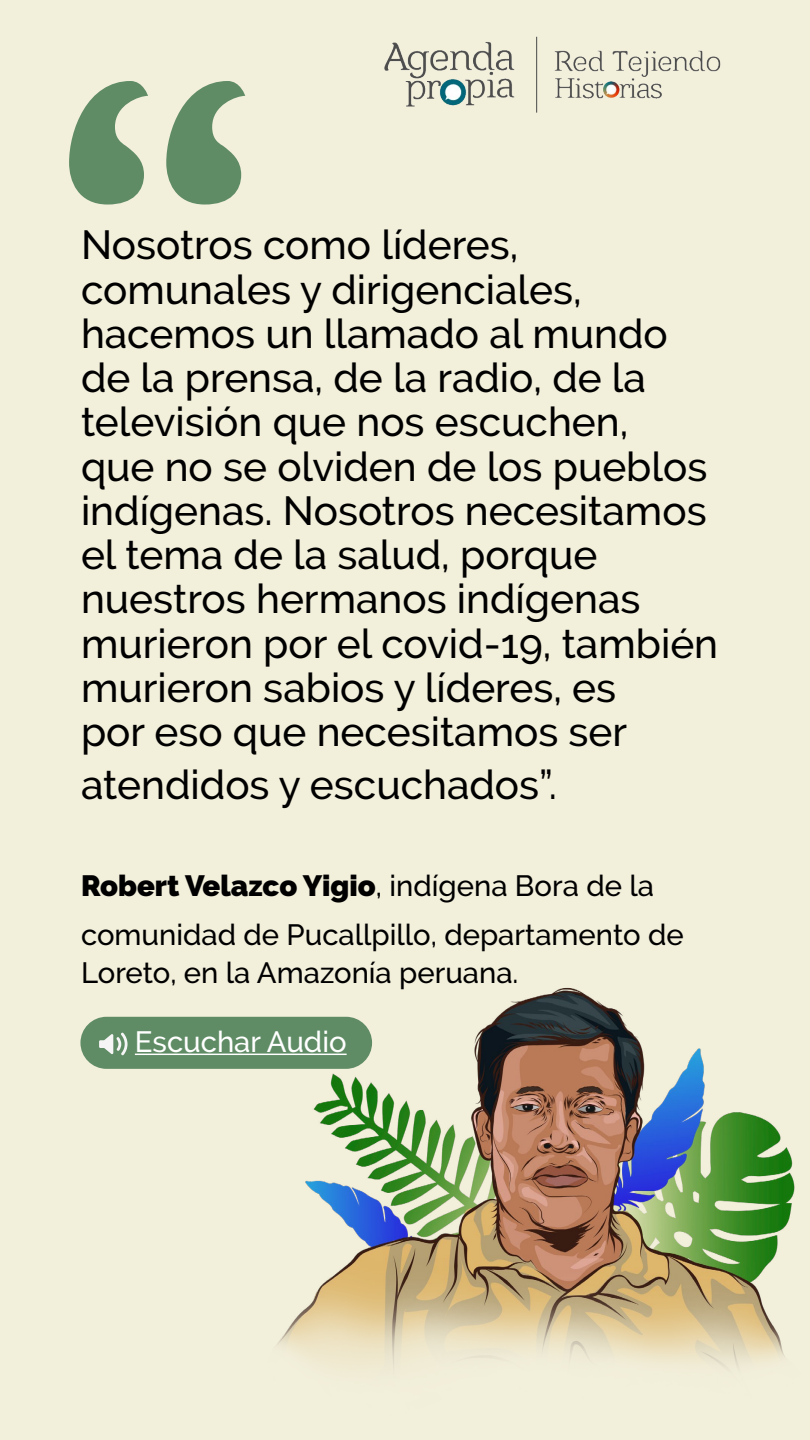
<style>
.page{position:relative;width:810px;height:1440px;background:#fff}
.page>*{position:absolute;margin:0;border:0;box-sizing:border-box;transform-origin:0 0}
.t1{font:500 40.5px/44.2px "Raleway";color:#000}
.t2{font:500 29.25px/48.8px "Raleway";color:#000}
.t3{font:500 29.25px "Raleway";color:#fff}
.s1{font-weight:900}
</style>
<div class="page">
<div style="left:1px;top:0;width:809px;height:1440px;background:#f2efdb"></div>
<img style="left:384px;top:36px;width:337px;height:77px">
<div style="left:80px;top:1017px;width:292px;height:52px;background:#5f8c65;border-radius:26px"></div>
<img style="left:240px;top:987px;width:555px;height:382px">
<svg style="left:69px;top:81px;width:176px;height:124px"></svg>
<svg style="left:99px;top:1033px;width:29px;height:22px"></svg>
<hr style="left:135px;top:1054px;width:212px;height:1px;background:#fff">
<p class="t1" style="left:81px;top:223px;width:639px">Nosotros como líderes, comunales y dirigenciales, hacemos un llamado al mundo de la prensa, de la radio, de la televisión que nos escuchen,<br>que no se olviden de los pueblos indígenas. Nosotros necesitamos el tema de la salud, porque nuestros hermanos indígenas murieron por el covid-19, también murieron sabios y líderes, es<br>por eso que necesitamos ser</p>
<p class="t1" style="left:81px;top:762px;width:478px">atendidos y escuchados”.</p>
<p class="t2" style="left:81px;top:861px;width:604px"><span class="s1">Robert Velazco Yigio</span>, indígena Bora de la comunidad de Pucallpillo, departamento de</p>
<p class="t2" style="left:81px;top:948px;width:439px">Loreto, en la Amazonía peruana.</p>
<p class="t3" style="left:135px;top:1025px;width:213px">Escuchar Audio</p>
</div>
